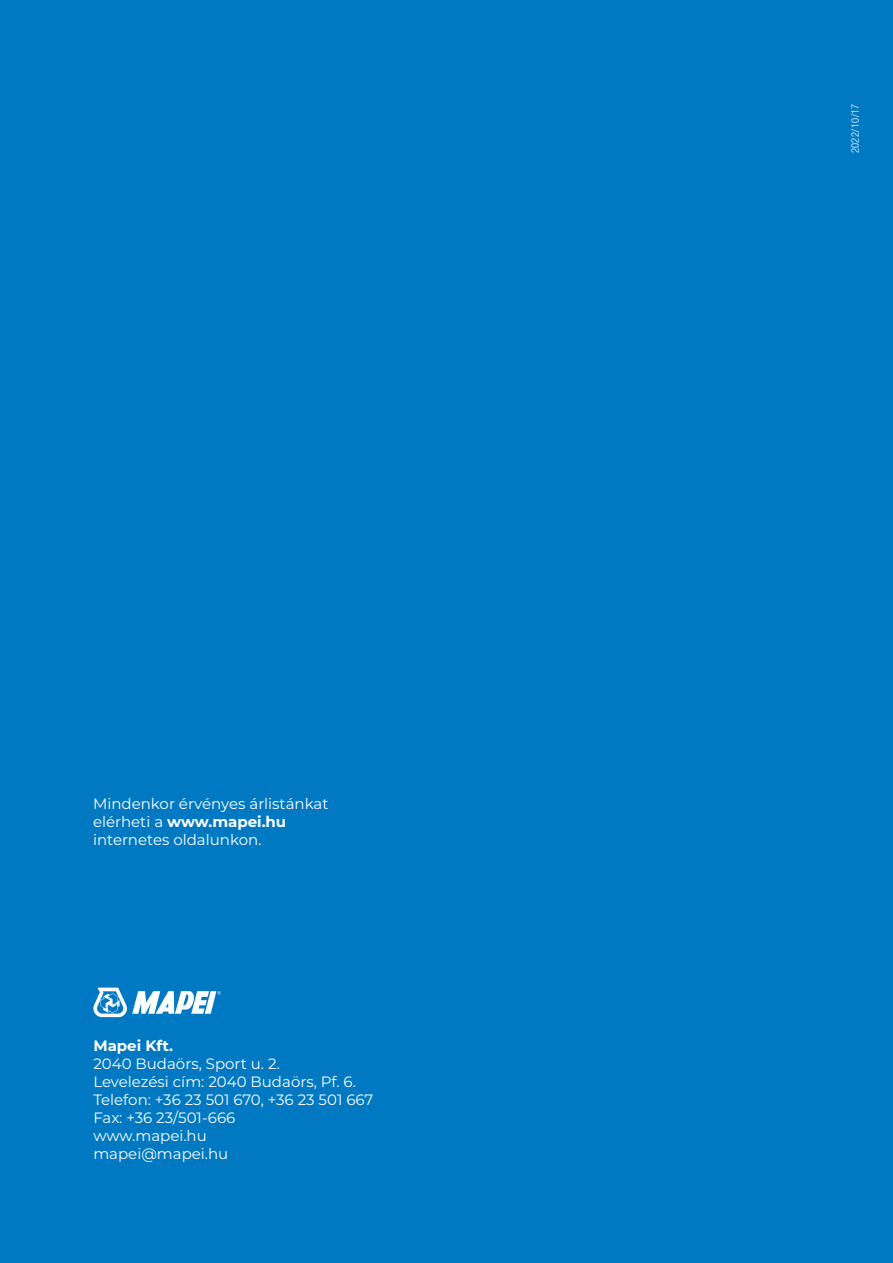
<style>
.page{position:relative;width:893px;height:1263px;background:#0079c2}
.page>*{position:absolute;margin:0;border:0;box-sizing:border-box;transform-origin:0 0}
.t1{font:15px/18px "Montserrat";color:#fff}
.t2{font:700 15px "Montserrat";color:#fff}
.t3{font:300 condensed 10.5px "Helvetica Neue LTW1 G";letter-spacing:.04em;color:#fff}
.s1{font-weight:700}
</style>
<div class="page">
<svg style="left:93px;top:988px;width:128px;height:29px"></svg>
<p class="t1" style="left:93px;top:794px;width:237px">Mindenkor érvényes árlistánkat elérheti a <span class="s1">www.mapei.hu </span>internetes oldalunkon.</p>
<p class="t2" style="left:93px;top:1035px;width:81px">Mapei Kft.</p>
<p class="t1" style="left:93px;top:1054px;width:281px">2040 Budaörs, Sport u. 2.<br>Levelezési cím: 2040 Budaörs, Pf. 6.<br>Telefon: +36 23 501 670, +36 23 501 667<br>Fax: +36 23/501-666<br>www.mapei.hu<br>mapei@mapei.hu</p>
<p class="t3" style="left:849px;top:153px;width:51px;rotate:-90deg">2022/10/17</p>
</div>
